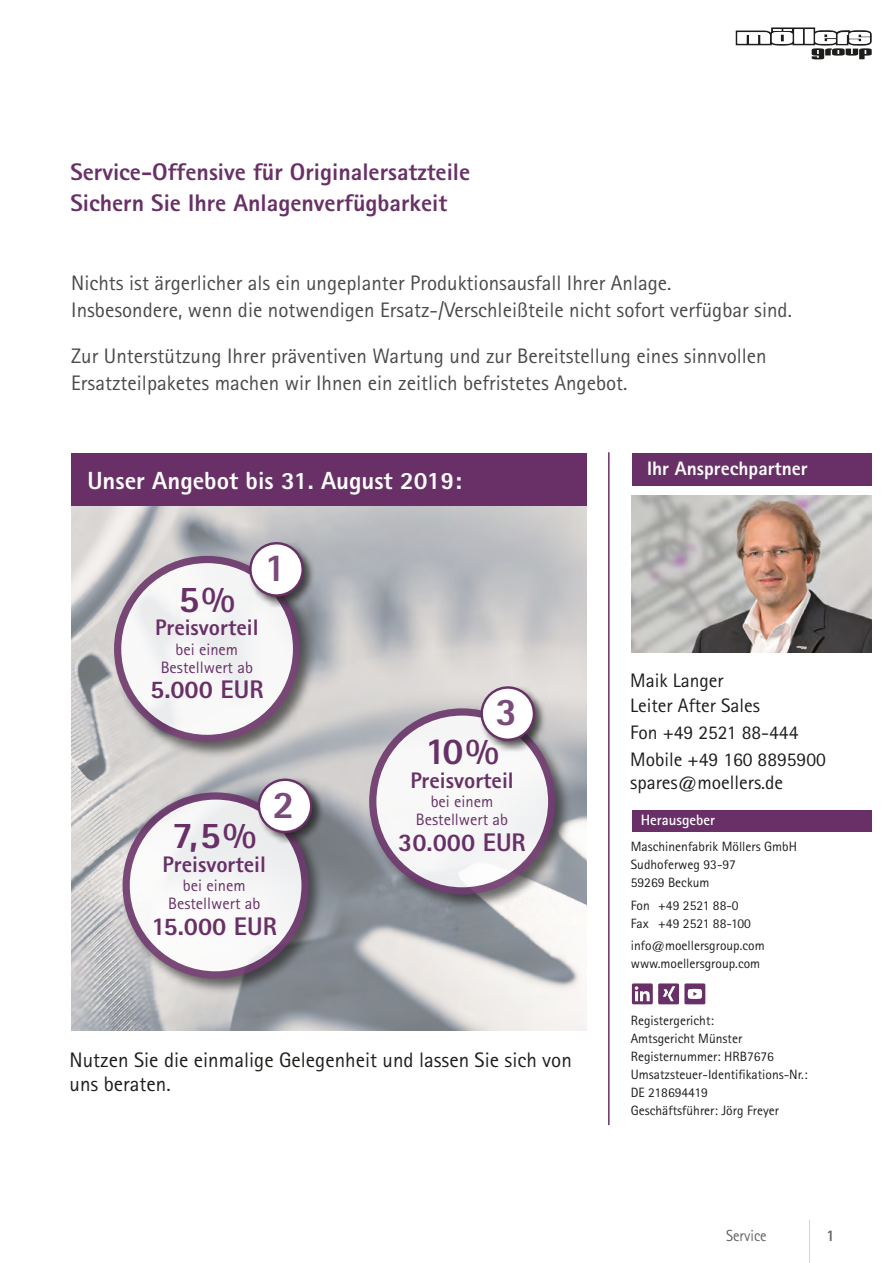
<style>
.page{position:relative;width:893px;height:1263px;background:#fff}
.page>*{position:absolute;margin:0;border:0;box-sizing:border-box;transform-origin:0 0}
.t1{font:800 39.15px "Agfa Rotis Sans Serif";color:#7a4a7a}
.t2{font:800 37.8px "Agfa Rotis Sans Serif";color:#683067}
.t3{font:800 25.5px "Agfa Rotis Sans Serif";color:#683067}
.t4{font:800 24.9px "Agfa Rotis Sans Serif";color:#fff}
.t5{font:800 24px/31.5px "Agfa Rotis Sans Serif";color:#683067}
.t6{font:800 22.5px "Agfa Rotis Sans Serif";color:#683067}
.t7{font:21px/27px "Agfa Rotis Sans Serif";color:#4a4a49}
.t8{font:21px/24px "Agfa Rotis Sans Serif";color:#1d1d1b}
.t9{font:19.5px/26.5px "Agfa Rotis Sans Serif";color:#1d1d1b}
.t10{font:800 19.5px "Agfa Rotis Sans Serif";color:#fff}
.t11{font:16.5px/18px "Agfa Rotis Sans Serif";color:#683067;text-align:center}
.t12{font:16.05px "Agfa Rotis Sans Serif";color:#646363;scale:.91 1}
.t13{font:800 16.05px "Agfa Rotis Sans Serif";color:#646363;scale:.91 1}
.t14{font:700 15px "Agfa Rotis Sans Serif";color:#fff}
.t15{font:13.5px/18px "Agfa Rotis Sans Serif";color:#1d1d1b}
</style>
<div class="page">
<img style="left:71px;top:506px;width:516px;height:525px">
<hr style="left:608px;top:452px;width:2px;height:673px;background:#683067">
<hr style="left:809px;top:1219px;width:1px;height:44px;background:#d5d5d5">
<svg style="left:736px;top:27px;width:136px;height:32px"></svg>
<div style="left:632px;top:810px;width:240px;height:21px;background:#683067"></div>
<div style="left:632px;top:983px;width:21px;height:21px;background:#683067;border-radius:2px"></div>
<svg style="left:635px;top:986px;width:15px;height:15px"></svg>
<div style="left:658px;top:983px;width:21px;height:21px;background:#683067;border-radius:2px"></div>
<svg style="left:663px;top:986px;width:12px;height:15px"></svg>
<div style="left:684px;top:983px;width:21px;height:21px;background:#683067;border-radius:2px"></div>
<svg style="left:688px;top:989px;width:14px;height:10px"></svg>
<div style="left:71px;top:453px;width:516px;height:53px;background:#683067"></div>
<div style="left:111px;top:553px;width:206px;height:206px;background:#1d1d1b;opacity:.75"></div>
<div style="left:118px;top:559px;width:179px;height:179px;background:#f6f6f6;border-radius:50%"></div>
<div style="left:114px;top:556px;width:186px;height:186px;border:7px solid #683067;border-radius:50%"></div>
<div style="left:248px;top:541px;width:68px;height:68px;background:#1d1d1b;opacity:.75"></div>
<svg style="left:247px;top:540px;width:59px;height:58px"></svg>
<div style="left:367px;top:706px;width:205px;height:205px;background:#1d1d1b;opacity:.75"></div>
<div style="left:373px;top:712px;width:179px;height:179px;background:#f8f7f7;border-radius:50%"></div>
<div style="left:369px;top:708px;width:186px;height:186px;border:7px solid #683067;border-radius:50%"></div>
<div style="left:479px;top:685px;width:68px;height:68px;background:#1d1d1b;opacity:.75"></div>
<svg style="left:478px;top:684px;width:60px;height:58px"></svg>
<div style="left:120px;top:790px;width:205px;height:205px;background:#1d1d1b;opacity:.75"></div>
<div style="left:126px;top:796px;width:179px;height:179px;background:#f7f7f7;border-radius:50%"></div>
<div style="left:123px;top:792px;width:186px;height:186px;border:7px solid #683067;border-radius:50%"></div>
<div style="left:256px;top:777px;width:69px;height:68px;background:#1d1d1b;opacity:.75"></div>
<svg style="left:255px;top:776px;width:60px;height:58px"></svg>
<img style="left:632px;top:495px;width:240px;height:157px">
<div style="left:632px;top:453px;width:240px;height:32px;background:#683067"></div>
<p class="t5" style="left:70px;top:156px;width:401px">Service-Offensive für Originalersatzteile<br>Sichern Sie Ihre Anlagenverfügbarkeit</p>
<p class="t7" style="left:71px;top:269px;width:722px">Nichts ist ärgerlicher als ein ungeplanter Produktionsausfall Ihrer Anlage.<br>Insbesondere, wenn die notwendigen Ersatz-/Verschleißteile nicht sofort verfügbar sind.</p>
<p class="t7" style="left:71px;top:343px;width:697px">Zur Unterstützung Ihrer präventiven Wartung und zur Bereitstellung eines sinnvollen<br>Ersatzteilpaketes machen wir Ihnen ein zeitlich befristetes Angebot.</p>
<p class="t4" style="left:87px;top:465px;width:376px">Unser Angebot bis 31. August 2019:</p>
<h1 class="t1" style="left:264px;top:543px;width:23px">1</h1>
<h2 class="t2" style="left:179px;top:575px;width:58px">5%</h2>
<p class="t6" style="left:155px;top:613px;width:105px">Preisvorteil</p>
<p class="t11" style="left:161px;top:640px;width:94px">bei einem<br>Bestellwert ab</p>
<p class="t3" style="left:150px;top:673px;width:115px">5.000 EUR</p>
<h1 class="t1" style="left:273px;top:779px;width:23px">2</h1>
<h2 class="t2" style="left:172px;top:811px;width:86px">7,5%</h2>
<p class="t6" style="left:163px;top:850px;width:105px">Preisvorteil</p>
<p class="t11" style="left:168px;top:876px;width:94px">bei einem<br>Bestellwert ab</p>
<p class="t3" style="left:152px;top:910px;width:127px">15.000 EUR</p>
<h1 class="t1" style="left:496px;top:687px;width:23px">3</h1>
<h2 class="t2" style="left:425px;top:727px;width:75px">10%</h2>
<p class="t6" style="left:410px;top:766px;width:105px">Preisvorteil</p>
<p class="t11" style="left:416px;top:792px;width:94px">bei einem<br>Bestellwert ab</p>
<p class="t3" style="left:398px;top:826px;width:129px">30.000 EUR</p>
<p class="t8" style="left:70px;top:1048px;width:504px">Nutzen Sie die einmalige Gelegenheit und lassen Sie sich von uns beraten.</p>
<p class="t10" style="left:647px;top:456px;width:162px">Ihr Ansprechpartner</p>
<p class="t9" style="left:630px;top:667px;width:197px">Maik Langer<br>Leiter After Sales<br>Fon +49 2521 88-444<br>Mobile +49 160 8895900</p>
<p class="t9" style="left:630px;top:769px;width:155px">spares@moellers.de</p>
<p class="t14" style="left:641px;top:810px;width:76px">Herausgeber</p>
<p class="t15" style="left:631px;top:837px;width:168px">Maschinenfabrik Möllers GmbH<br>Sudhoferweg 93-97<br>59269 Beckum</p>
<p class="t15" style="left:631px;top:896px;width:122px">Fon +49 2521 88-0<br>Fax +49 2521 88-100</p>
<p class="t15" style="left:631px;top:936px;width:135px">info@moellersgroup.com www.moellersgroup.com</p>
<p class="t15" style="left:631px;top:1011px;width:178px">Registergericht:<br>Amtsgericht Münster<br>Registernummer: HRB7676<br>Umsatzsteuer-Identifikations-Nr.:<br>DE 218694419<br>Geschäftsführer: Jörg Freyer</p>
<p class="t12" style="left:726px;top:1226px;width:46px">Service</p>
<p class="t13" style="left:826px;top:1225px;width:10px">1</p>
</div>
